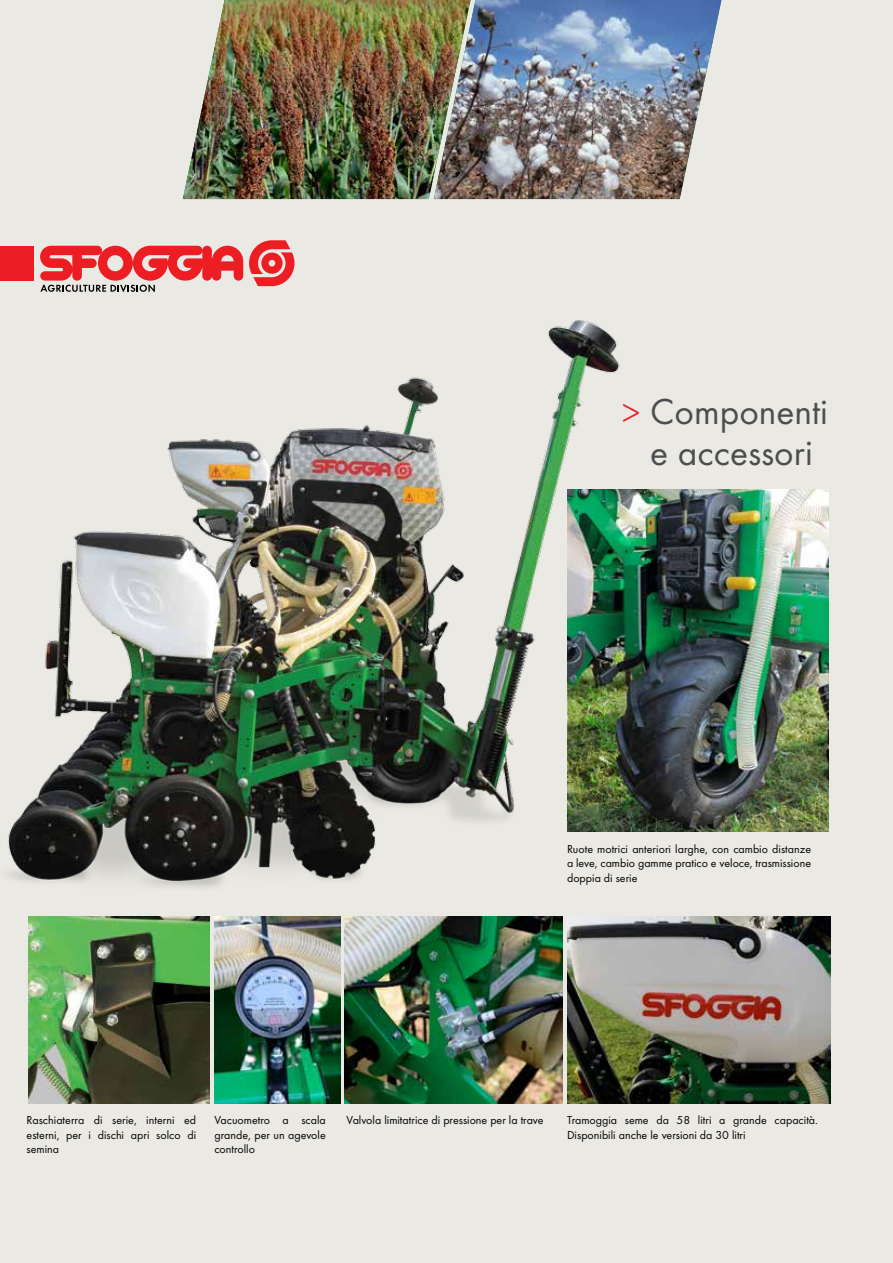
<style>
.page{position:relative;width:893px;height:1263px;background:#eae9e3}
.page>*{position:absolute;margin:0;border:0;box-sizing:border-box;transform-origin:0 0}
.t1{font:37.5px/40.5px "Futura T";color:#4d4d4f}
.t2{font:36px "Minion Pro";color:#ed1d24}
.t3{font:12px/14.4px "Futura T";color:#000;text-align:justify}
</style>
<div class="page">
<img style="left:214px;top:917px;width:126px;height:186px">
<img style="left:709px;top:489px;width:120px;height:343px">
<img style="left:345px;top:917px;width:218px;height:186px">
<img style="left:28px;top:917px;width:182px;height:186px">
<img style="left:567px;top:916px;width:263px;height:187px">
<img style="left:0;top:240px;width:709px;height:677px">
<img style="left:183px;top:0;width:251px;height:199px">
<img style="left:434px;top:0;width:287px;height:199px">
<h2 class="t2" style="left:621px;top:386px;width:21px">&gt;</h2>
<h1 class="t1" style="left:650px;top:391px;width:179px">Componenti e accessori</h1>
<p class="t3" style="left:567px;top:841px;width:246px">Ruote motrici anteriori larghe, con cambio distanze a leve, cambio gamme pratico e veloce, trasmissione doppia di serie</p>
<p class="t3" style="left:27px;top:1113px;width:171px">Raschiaterra di serie, interni ed esterni, per i dischi apri solco di semina</p>
<p class="t3" style="left:347px;top:1113px;width:199px">Valvola limitatrice di pressione per la trave</p>
<p class="t3" style="left:567px;top:1113px;width:252px">Tramoggia seme da 58 litri a grande capacità.<br>Disponibili anche le versioni da 30 litri</p>
<p class="t3" style="left:214px;top:1113px;width:113px">Vacuometro a scala grande, per un agevole controllo</p>
</div>
